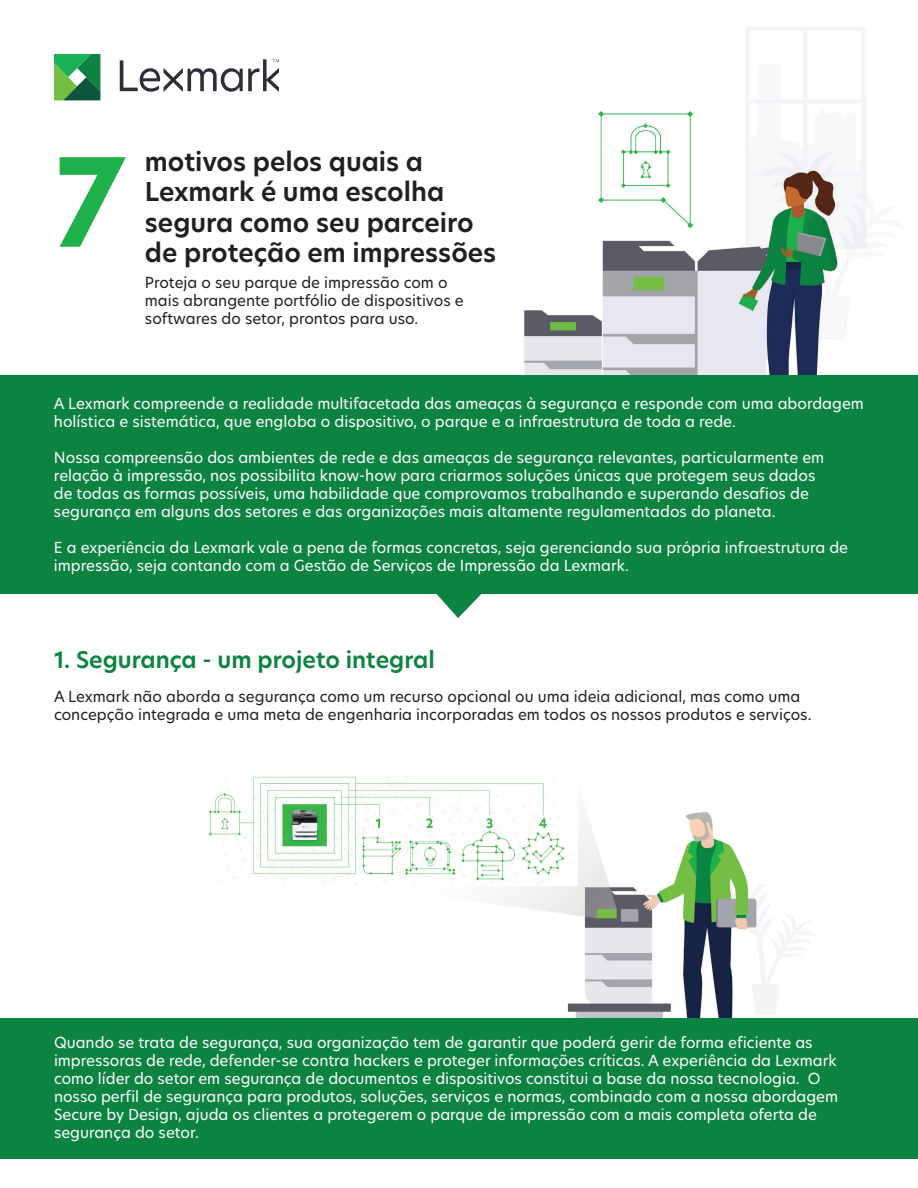
<style>
.page{position:relative;width:918px;height:1188px;background:#fff}
.page>*{position:absolute;margin:0;border:0;box-sizing:border-box;transform-origin:0 0}
.t1{font:700 120px "TP Hero";color:#1eb14b}
.t2{font:600 25.5px/30.6px "TP Hero";color:#231f20}
.t3{font:600 22.5px "TP Hero";color:#0c8340}
.t4{font:15px/18px "TP Hero";color:#fff}
.t5{font:15px/18px "TP Hero";color:#231f20}
</style>
<div class="page">
<img style="left:501px;top:810px;width:315px;height:208px">
<img style="left:209px;top:776px;width:368px;height:109px">
<img style="left:524px;top:27px;width:356px;height:348px">
<div style="left:0;top:375px;width:918px;height:218px;background:#0c8340"></div>
<svg style="left:436px;top:593px;width:46px;height:25px"></svg>
<svg style="left:120px;top:59px;width:159px;height:33px"></svg>
<svg style="left:54px;top:54px;width:46px;height:46px;background:#3c9b55"></svg>
<div style="left:0;top:1018px;width:918px;height:141px;background:#0c8340"></div>
<h1 class="t1" style="left:54px;top:121px;width:73px">7</h1>
<h2 class="t2" style="left:145px;top:146px;width:330px">motivos pelos quais a<br>Lexmark é uma escolha segura como seu parceiro</h2>
<h2 class="t2" style="left:145px;top:238px;width:353px">de proteção em impressões</h2>
<p class="t5" style="left:145px;top:273px;width:320px">Proteja o seu parque de impressão com o mais abrangente portfólio de dispositivos e softwares do setor, prontos para uso.</p>
<p class="t4" style="left:54px;top:394px;width:811px">A Lexmark compreende a realidade multifacetada das ameaças à segurança e responde com uma abordagem holística e sistemática, que engloba o dispositivo, o parque e a infraestrutura de toda a rede.</p>
<p class="t4" style="left:54px;top:448px;width:772px">Nossa compreensão dos ambientes de rede e das ameaças de segurança relevantes, particularmente em relação à impressão, nos possibilita know-how para criarmos soluções únicas que protegem seus dados de todas as formas possíveis, uma habilidade que comprovamos trabalhando e superando desafios de segurança em alguns dos setores e das organizações mais altamente regulamentados do planeta.</p>
<p class="t4" style="left:54px;top:538px;width:796px">E a experiência da Lexmark vale a pena de formas concretas, seja gerenciando sua própria infraestrutura de impressão, seja contando com a Gestão de Serviços de Impressão da Lexmark.</p>
<h3 class="t3" style="left:54px;top:644px;width:382px">1. Segurança - um projeto integral</h3>
<p class="t5" style="left:54px;top:688px;width:759px">A Lexmark não aborda a segurança como um recurso opcional ou uma ideia adicional, mas como uma concepção integrada e uma meta de engenharia incorporadas em todos os nossos produtos e serviços.</p>
<p class="t4" style="left:54px;top:1033px;width:786px">Quando se trata de segurança, sua organização tem de garantir que poderá gerir de forma eficiente as impressoras de rede, defender-se contra hackers e proteger informações críticas. A experiência da Lexmark como líder do setor em segurança de documentos e dispositivos constitui a base da nossa tecnologia. O nosso perfil de segurança para produtos, soluções, serviços e normas, combinado com a nossa abordagem Secure by Design, ajuda os clientes a protegerem o parque de impressão com a mais completa oferta de segurança do setor.</p>
</div>
